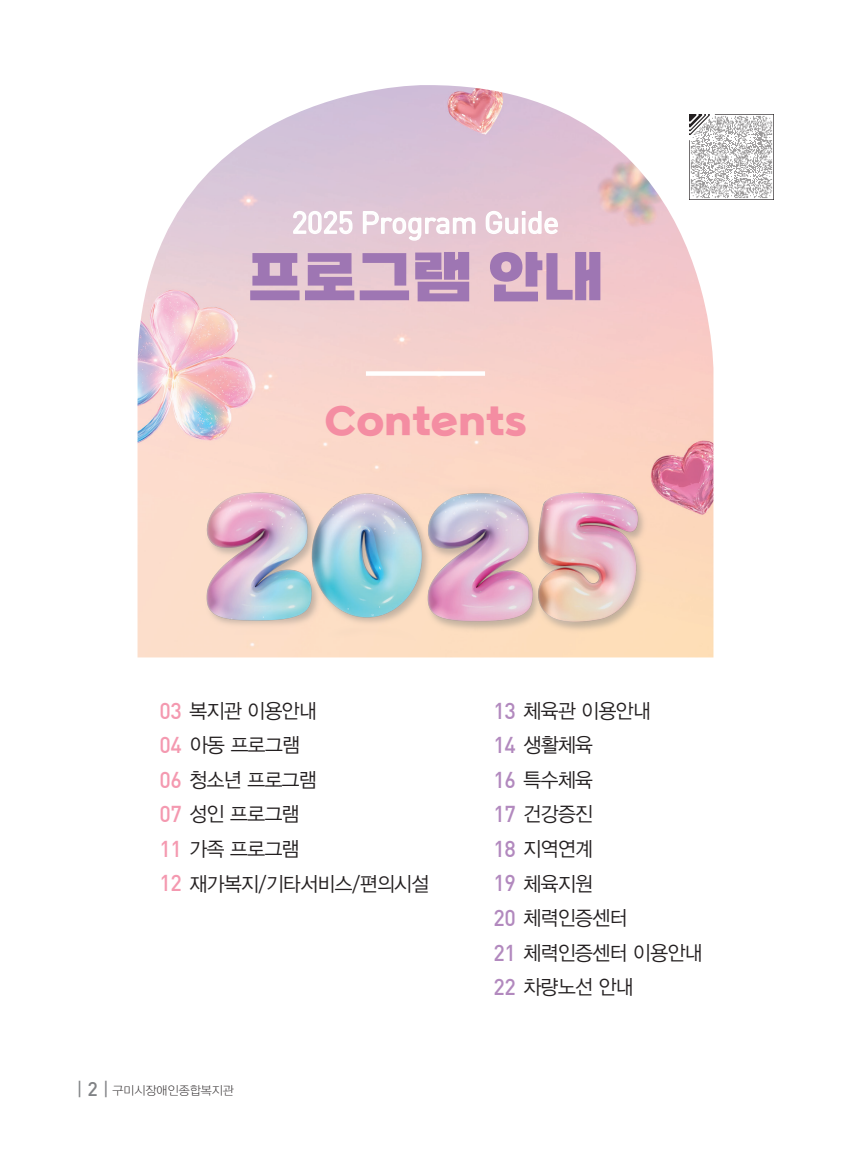
<style>
.page{position:relative;width:851px;height:1149px;background:#fff}
.page>*{position:absolute;margin:0;border:0;box-sizing:border-box;transform-origin:0 0}
.t1{font:57px "SB Aggro B";color:#9e76b3}
.t2{font:36px "SB Aggro B";letter-spacing:-.01em;color:#f48da2}
.t3{font:30px "Dinreg";letter-spacing:-.01em;color:#fff}
.t4{font:20.25px/34.5px "YDIYGO320";letter-spacing:-.025em;color:#231f20;scale:.95 1}
.t5{font:12px "YDIYGO310";color:#231f20}
.s1{font-family:"Dinmed";font-size:22.5px;color:#f499b0}
.s2{font-family:"Dinmed";font-size:22.5px;color:#b289be}
.s3{font-family:"Dinreg";font-size:19.5px;color:#808285}
.s4{font-family:"Dinmed";font-size:19.5px;color:#808285}
</style>
<div class="page">
<img style="left:137px;top:85px;width:576px;height:572px">
<svg style="left:292px;top:210px;width:61px;height:25px"></svg>
<svg style="left:362px;top:210px;width:114px;height:32px"></svg>
<svg style="left:485px;top:210px;width:74px;height:25px"></svg>
<img style="left:186px;top:472px;width:479px;height:168px">
<svg style="left:366px;top:371px;width:119px;height:4px"></svg>
<img style="left:689px;top:115px;width:84px;height:84px">
<h3 class="t3" style="left:292px;top:203px;width:269px">2025 Program Guide</h3>
<h1 class="t1" style="left:247px;top:248px;width:357px">프로그램 안내</h1>
<h2 class="t2" style="left:324px;top:401px;width:204px">CONTENTS</h2>
<p class="t4" style="left:159px;top:693px;width:285px"><span class="s1">03</span> 복지관 이용안내<br><span class="s1">04</span> 아동 프로그램<br><span class="s1">06</span> 청소년 프로그램<br><span class="s1">07</span> 성인 프로그램<br><span class="s1">11</span> 가족 프로그램<br><span class="s1">12</span> 재가복지/기타서비스/편의시설</p>
<p class="t4" style="left:493px;top:693px;width:221px"><span class="s2">13</span> 체육관 이용안내<br><span class="s2">14</span> 생활체육<br><span class="s2">16</span> 특수체육<br><span class="s2">17</span> 건강증진<br><span class="s2">18</span> 지역연계<br><span class="s2">19</span> 체육지원<br><span class="s2">20</span> 체력인증센터<br><span class="s2">21</span> 체력인증센터 이용안내<br><span class="s2">22</span> 차량노선 안내</p>
<p class="t5" style="left:77px;top:1083px;width:159px"><span class="s3">|</span> <span class="s4">2</span> <span class="s3">|</span> 구미시장애인종합복지관</p>
</div>
